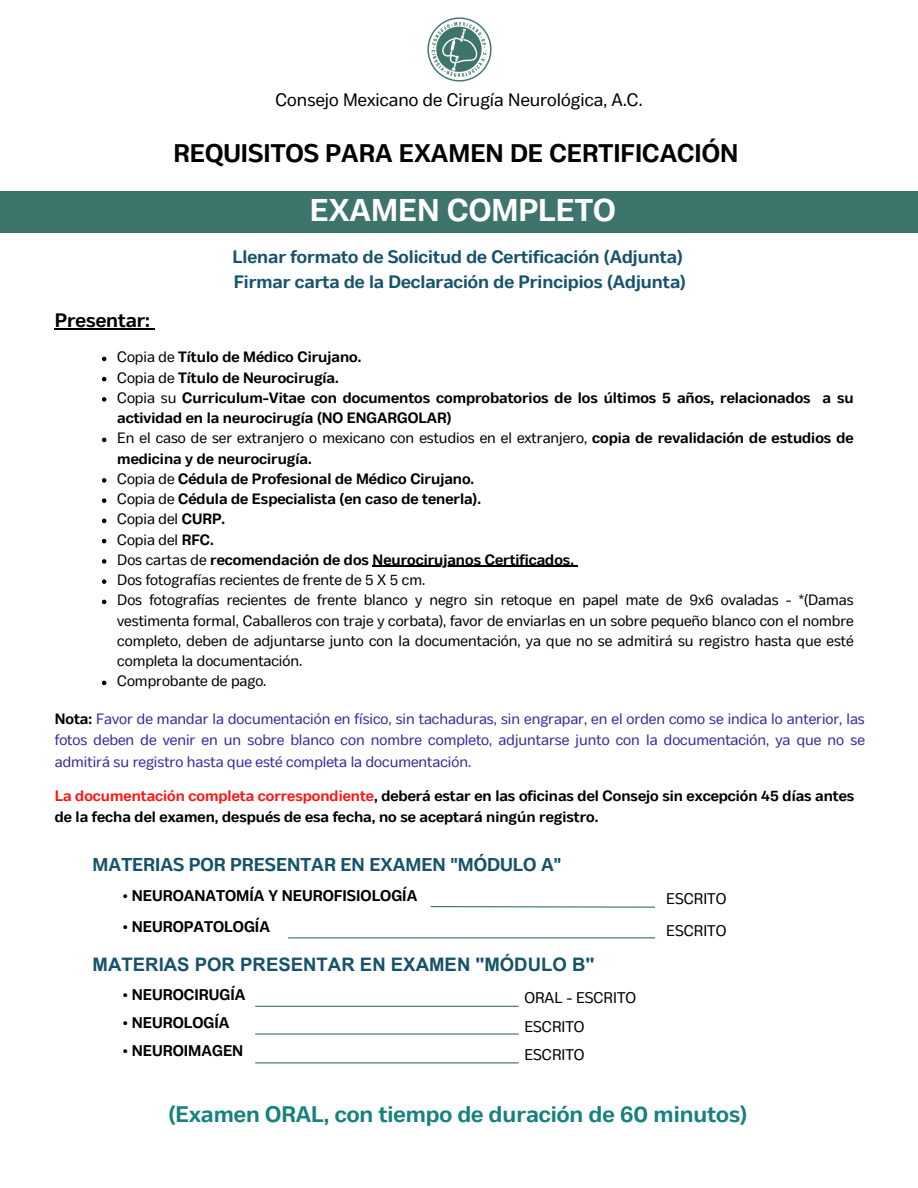
<style>
.page{position:relative;width:918px;height:1188px;background:#fff}
.page>*{position:absolute;margin:0;border:0;box-sizing:border-box;transform-origin:0 0}
.t1{font:700 31.5px "Body Text";color:#fff}
.t2{font:700 25.5px "Body Text";color:#000}
.t3{font:700 22.5px "Body Text";color:#15827e}
.t4{font:700 19.5px "Body Text";color:#000}
.t5{font:700 18.6px "Body Text";color:#16536a}
.t6{font:700 18.6px "Arial MT Pro";color:#16536a}
.t7{font:700 18px/24.8px "Body Text";color:#16536a}
.t8{font:18px "Body Text";letter-spacing:.005em;color:#000}
.t9{font:700 15.45px "Body Text";color:#000}
.t10{font:15.45px "Body Text";color:#000}
.t11{font:15px/20.2px "Body Text";color:#000}
.t12{font:700 15px/20.2px "Body Text";color:#000}
.t13{font:15px/21.3px "Body Text";color:#3f279e;text-align:justify}
.s1{font-weight:400}
.s2{font-weight:700}
.s3{font-weight:700;color:#000}
.s4{color:#ff1616}
</style>
<div class="page">
<div style="left:0;top:191px;width:918px;height:42px;background:#3d746b"></div>
<hr style="left:55px;top:329px;width:95px;height:1px;background:#000">
<svg style="left:102px;top:357px;width:4px;height:4px"></svg>
<svg style="left:102px;top:377px;width:4px;height:4px"></svg>
<svg style="left:102px;top:397px;width:4px;height:5px"></svg>
<svg style="left:102px;top:438px;width:4px;height:4px"></svg>
<svg style="left:102px;top:478px;width:4px;height:5px"></svg>
<svg style="left:102px;top:498px;width:4px;height:5px"></svg>
<svg style="left:102px;top:519px;width:4px;height:4px"></svg>
<svg style="left:102px;top:539px;width:4px;height:4px"></svg>
<svg style="left:102px;top:559px;width:4px;height:5px"></svg>
<hr style="left:373px;top:566px;width:201px;height:1px;background:#000">
<svg style="left:102px;top:579px;width:4px;height:5px"></svg>
<svg style="left:102px;top:600px;width:4px;height:4px"></svg>
<svg style="left:102px;top:681px;width:4px;height:4px"></svg>
<hr style="left:255px;top:1006px;width:264px;height:1px;background:#3d746b">
<hr style="left:255px;top:1033px;width:264px;height:2px;background:#3d746b">
<hr style="left:255px;top:1062px;width:264px;height:1px;background:#3d746b">
<svg style="left:430px;top:906px;width:225px;height:2px"></svg>
<hr style="left:288px;top:937px;width:367px;height:1px;background:#3d746b">
<img style="left:427px;top:17px;width:65px;height:65px">
<h3 class="t8" style="left:276px;top:89px;width:368px">Consejo Mexicano de Cirugía Neurológica, A.C.</h3>
<p class="t2" style="left:173px;top:138px;width:567px">REQUISITOS PARA EXAMEN DE CERTIFICACIÓN</p>
<p class="t1" style="left:310px;top:191px;width:307px">EXAMEN COMPLETO</p>
<h6 class="t7" style="left:233px;top:246px;width:455px">Llenar formato de Solicitud de Certificación (Adjunta)<br>Firmar carta de la Declaración de Principios (Adjunta)</h6>
<h2 class="t4" style="left:55px;top:309px;width:97px">Presentar:</h2>
<h1 class="t12" style="left:117px;top:348px;width:246px"><span class="s1">Copia de</span> Título de Médico Cirujano.</h1>
<h5 class="t12" style="left:117px;top:368px;width:223px"><span class="s1">Copia de</span> Título de Neurocirugía.</h5>
<h5 class="t12" style="left:117px;top:389px;width:738px"><span class="s1">Copia su</span> Curriculum-Vitae con documentos comprobatorios de los últimos 5 años, relacionados a su actividad en la neurocirugía (NO ENGARGOLAR)</h5>
<p class="t11" style="left:117px;top:429px;width:738px">En el caso de ser extranjero o mexicano con estudios en el extranjero, <span class="s2">copia de revalidación de estudios de medicina y de neurocirugía.</span></p>
<p class="t12" style="left:117px;top:470px;width:358px"><span class="s1">Copia de</span> Cédula de Profesional de Médico Cirujano.</p>
<p class="t12" style="left:117px;top:490px;width:365px"><span class="s1">Copia de</span> Cédula de Especialista (en caso de tenerla).</p>
<p class="t11" style="left:117px;top:510px;width:109px">Copia del <span class="s2">CURP.</span></p>
<p class="t11" style="left:117px;top:530px;width:98px">Copia del <span class="s2">RFC.</span></p>
<p class="t12" style="left:117px;top:551px;width:458px"><span class="s1">Dos cartas de</span> recomendación de dos Neurocirujanos Certificados.</p>
<p class="t11" style="left:117px;top:571px;width:309px">Dos fotografías recientes de frente de 5 X 5 cm.</p>
<p class="t11" style="left:117px;top:591px;width:738px;text-align:justify">Dos fotografías recientes de frente blanco y negro sin retoque en papel mate de 9x6 ovaladas - *(Damas vestimenta formal, Caballeros con traje y corbata), favor de enviarlas en un sobre pequeño blanco con el nombre completo, deben de adjuntarse junto con la documentación, ya que no se admitirá su registro hasta que esté completa la documentación.</p>
<p class="t11" style="left:117px;top:672px;width:151px">Comprobante de pago.</p>
<p class="t13" style="left:55px;top:709px;width:812px"><span class="s3">Nota:</span> Favor de mandar la documentación en físico, sin tachaduras, sin engrapar, en el orden como se indica lo anterior, las fotos deben de venir en un sobre blanco con nombre completo, adjuntarse junto con la documentación, ya que no se admitirá su registro hasta que esté completa la documentación.</p>
<p class="t12" style="left:55px;top:786px;width:801px;line-height:21.3px"><span class="s4">La documentación completa correspondiente</span>, deberá estar en las oficinas del Consejo sin excepción 45 días antes de la fecha del examen, después de esa fecha, no se aceptará ningún registro.</p>
<h4 class="t5" style="left:93px;top:854px;width:470px">MATERIAS POR PRESENTAR EN EXAMEN "MÓDULO A"</h4>
<p class="t9" style="left:123px;top:886px;width:296px">• NEUROANATOMÍA Y NEUROFISIOLOGÍA</p>
<p class="t9" style="left:123px;top:918px;width:149px">• NEUROPATOLOGÍA</p>
<p class="t6" style="left:93px;top:958px;width:503px">MATERIAS POR PRESENTAR EN EXAMEN "MÓDULO B"</p>
<p class="t9" style="left:123px;top:986px;width:124px">• NEUROCIRUGÍA</p>
<p class="t10" style="left:524px;top:989px;width:113px">ORAL - ESCRITO</p>
<p class="t9" style="left:123px;top:1014px;width:108px">• NEUROLOGÍA</p>
<h4 class="t10" style="left:524px;top:1018px;width:62px">ESCRITO</h4>
<p class="t10" style="left:524px;top:1046px;width:62px">ESCRITO</p>
<p class="t9" style="left:123px;top:1042px;width:122px">• NEUROIMAGEN</p>
<p class="t10" style="left:666px;top:889px;width:62px">ESCRITO</p>
<p class="t10" style="left:666px;top:921px;width:62px">ESCRITO</p>
<p class="t3" style="left:168px;top:1101px;width:580px">(Examen ORAL, con tiempo de duración de 60 minutos)</p>
</div>
